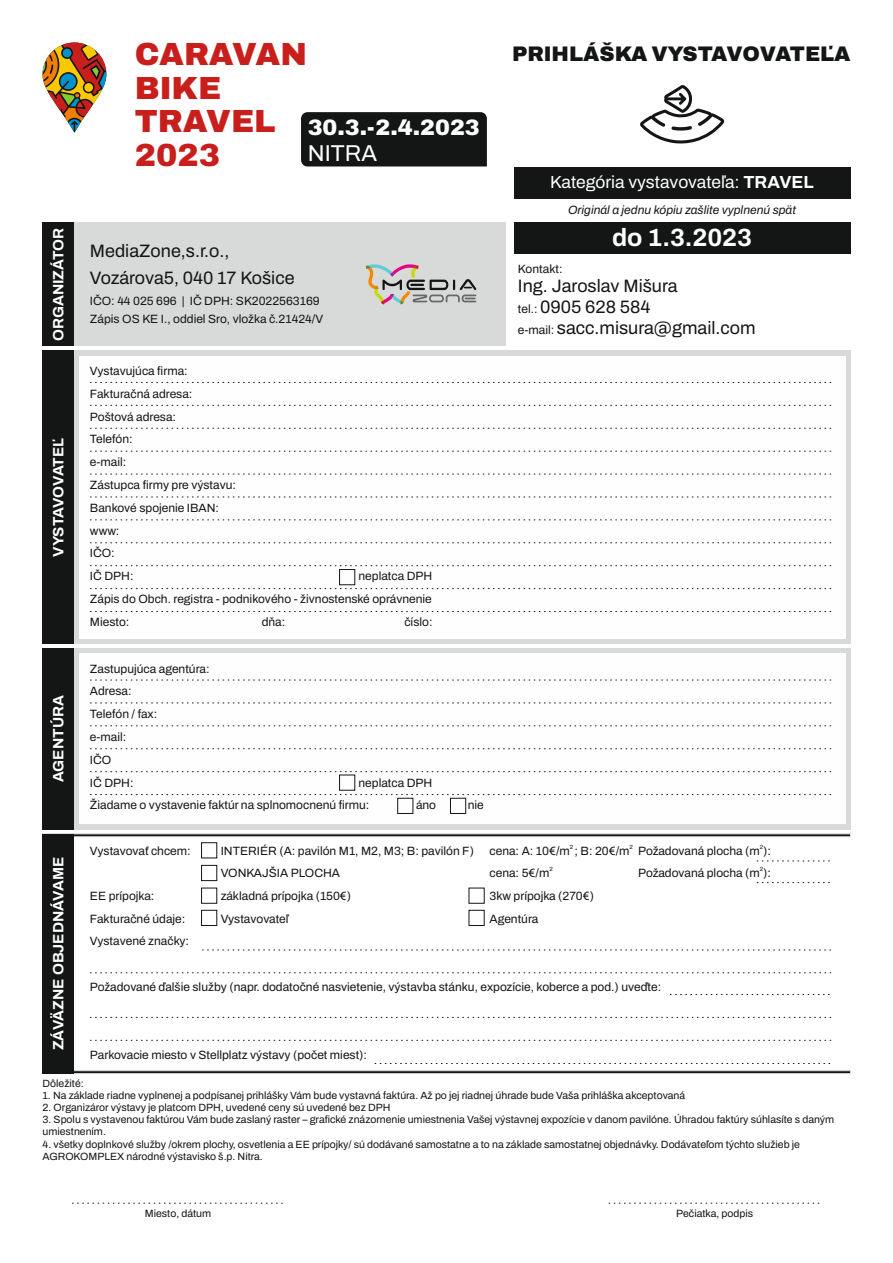
<style>
.page{position:relative;width:893px;height:1263px;background:#fff}
.page>*{position:absolute;margin:0;border:0;box-sizing:border-box;transform-origin:0 0}
.t1{font:900 31.95px/33.8px "Archivo";color:#c81f1d}
.t2{font:700 25.05px "Archivo";color:#fefefe}
.t3{font:22.95px "Archivo";color:#fefefe}
.t4{font:900 22.35px "Archivo";color:#fefefe}
.t5{font:900 21px "Archivo";color:#141515}
.t6{font:18px/20.7px "Archivo";color:#141515}
.t7{font:17.55px "Archivo";color:#fefefe}
.t8{font:700 15px "Archivo";color:#fefefe}
.t9{font:700 15px "Archivo";letter-spacing:-.02em;color:#fefefe}
.t10{font:12px/22.8px "Archivo";color:#141515}
.t11{font:italic 12px "Archivo";color:#141515}
.t12{font:10.5px/12px "Archivo";color:#141515}
.t13{font:6px "Archivo";color:#141515}
.s1{font-weight:700}
.s2{font-size:12px}
</style>
<div class="page">
<div style="left:74px;top:223px;width:431px;height:123px;background:#d8d9d9"></div>
<div style="left:74px;top:351px;width:776px;height:293px;background:#d8d9d9"></div>
<div style="left:79px;top:356px;width:766px;height:283px;background:#fefefe"></div>
<div style="left:514px;top:167px;width:336px;height:32px;background:#141515"></div>
<div style="left:514px;top:223px;width:336px;height:31px;background:#141515"></div>
<svg style="left:640px;top:85px;width:85px;height:59px"></svg>
<div style="left:301px;top:112px;width:186px;height:54px;background:#141515"></div>
<svg style="left:43px;top:43px;width:63px;height:90px"></svg>
<div style="left:43px;top:223px;width:31px;height:123px;background:#141515"></div>
<div style="left:43px;top:351px;width:31px;height:293px;background:#141515"></div>
<svg style="left:366px;top:264px;width:110px;height:41px"></svg>
<svg style="left:90px;top:382px;width:741px;height:1px"></svg>
<svg style="left:90px;top:405px;width:741px;height:1px"></svg>
<svg style="left:90px;top:428px;width:741px;height:1px"></svg>
<svg style="left:90px;top:451px;width:741px;height:1px"></svg>
<svg style="left:90px;top:474px;width:741px;height:1px"></svg>
<svg style="left:90px;top:496px;width:741px;height:1px"></svg>
<svg style="left:90px;top:519px;width:741px;height:1px"></svg>
<svg style="left:90px;top:542px;width:741px;height:1px"></svg>
<svg style="left:90px;top:565px;width:741px;height:1px"></svg>
<svg style="left:90px;top:588px;width:741px;height:1px"></svg>
<svg style="left:90px;top:611px;width:741px;height:1px"></svg>
<div style="left:339px;top:569px;width:16px;height:16px;border:1px solid #141515"></div>
<div style="left:74px;top:648px;width:776px;height:182px;background:#d8d9d9"></div>
<div style="left:79px;top:653px;width:766px;height:171px;background:#fefefe"></div>
<div style="left:43px;top:648px;width:31px;height:182px;background:#141515"></div>
<svg style="left:90px;top:680px;width:741px;height:1px"></svg>
<svg style="left:90px;top:702px;width:741px;height:1px"></svg>
<svg style="left:90px;top:725px;width:741px;height:1px"></svg>
<svg style="left:90px;top:748px;width:741px;height:1px"></svg>
<svg style="left:90px;top:771px;width:741px;height:1px"></svg>
<svg style="left:90px;top:794px;width:741px;height:1px"></svg>
<div style="left:339px;top:774px;width:16px;height:17px;border:1px solid #141515"></div>
<div style="left:397px;top:798px;width:16px;height:16px;border:1px solid #141515"></div>
<div style="left:450px;top:798px;width:16px;height:16px;border:1px solid #141515"></div>
<svg style="left:42px;top:833px;width:809px;height:4px;background:#818282"></svg>
<svg style="left:42px;top:1070px;width:809px;height:4px;background:#7b7c7c"></svg>
<div style="left:43px;top:834px;width:31px;height:239px;background:#141515"></div>
<svg style="left:72px;top:1203px;width:211px;height:1px"></svg>
<svg style="left:609px;top:1203px;width:211px;height:1px"></svg>
<div style="left:201px;top:842px;width:16px;height:16px;border:1px solid #141515"></div>
<div style="left:201px;top:865px;width:16px;height:16px;border:1px solid #141515"></div>
<div style="left:201px;top:888px;width:16px;height:16px;border:1px solid #141515"></div>
<div style="left:469px;top:888px;width:16px;height:16px;border:1px solid #141515"></div>
<div style="left:201px;top:910px;width:16px;height:16px;border:1px solid #141515"></div>
<div style="left:469px;top:910px;width:16px;height:16px;border:1px solid #141515"></div>
<svg style="left:202px;top:949px;width:629px;height:1px"></svg>
<svg style="left:757px;top:860px;width:73px;height:1px"></svg>
<svg style="left:757px;top:882px;width:73px;height:1px"></svg>
<svg style="left:670px;top:994px;width:160px;height:1px"></svg>
<svg style="left:90px;top:1017px;width:741px;height:1px"></svg>
<svg style="left:90px;top:1040px;width:741px;height:1px"></svg>
<svg style="left:375px;top:1063px;width:456px;height:1px"></svg>
<svg style="left:90px;top:972px;width:741px;height:1px"></svg>
<p class="t8" style="left:50px;top:341px;width:114px;rotate:-90deg">ORGANIZÁTOR</p>
<p class="t9" style="left:50px;top:557px;width:120px;rotate:-90deg">VYSTAVOVATEĽ</p>
<p class="t8" style="left:50px;top:782px;width:88px;rotate:-90deg">AGENTÚRA</p>
<p class="t8" style="left:50px;top:1050px;width:195px;rotate:-90deg">ZÁVÄZNE OBJEDNÁVAME</p>
<h1 class="t1" style="left:135px;top:37px;width:174px">CARAVAN<br>BIKE<br>TRAVEL<br>2023</h1>
<h3 class="t5" style="left:512px;top:43px;width:340px">PRIHLÁŠKA VYSTAVOVATEĽA</h3>
<h3 class="t4" style="left:308px;top:115px;width:174px">30.3.-2.4.2023</h3>
<h3 class="t3" style="left:308px;top:140px;width:71px">NITRA</h3>
<h3 class="t6" style="left:90px;top:237px;width:206px;line-height:27.5px">MediaZone,s.r.o.,<br>Vozárova5, 040 17 Košice</h3>
<p class="t10" style="left:90px;top:292px;width:235px;line-height:18.3px">IČO: 44 025 696 | IČ DPH: SK2022563169<br>Zápis OS KE I., oddiel Sro, vložka č.21424/V</p>
<p class="t10" style="left:90px;top:360px;width:343px">Vystavujúca firma:<br>Fakturačná adresa:<br>Poštová adresa:<br>Telefón:<br>e-mail:<br>Zástupca firmy pre výstavu:<br>Bankové spojenie IBAN:<br>www:<br>IČO:<br>IČ DPH:<br>Zápis do Obch. registra - podnikového - živnostenské oprávnenie<br>Miesto:</p>
<p class="t10" style="left:359px;top:565px;width:75px">neplatca DPH</p>
<p class="t10" style="left:262px;top:610px;width:25px">dňa:</p>
<p class="t10" style="left:404px;top:610px;width:30px">číslo:</p>
<p class="t10" style="left:90px;top:657px;width:281px">Zastupujúca agentúra:<br>Adresa:<br>Telefón / fax:<br>e-mail:<br>IČO<br>IČ DPH:<br>Žiadame o vystavenie faktúr na splnomocnenú firmu:</p>
<p class="t10" style="left:416px;top:771px;width:22px;text-indent:-57px">neplatca DPH áno</p>
<p class="t10" style="left:468px;top:794px;width:18px">nie</p>
<h3 class="t7" style="left:550px;top:172px;width:265px">Kategória vystavovateľa: <span class="s1">TRAVEL</span></h3>
<p class="t11" style="left:568px;top:204px;width:229px">Originál a jednu kópiu zašlite vyplnenú spät</p>
<h2 class="t2" style="left:612px;top:224px;width:142px">do 1.3.2023</h2>
<p class="t10" style="left:518px;top:258px;width:46px">Kontakt:</p>
<h3 class="t6" style="left:518px;top:276px;width:239px">Ing. Jaroslav Mišura<br><span class="s2">tel.:</span> 0905 628 584<br><span class="s2">e-mail:</span> sacc.misura@gmail.com</h3>
<p class="t10" style="left:90px;top:839px;width:102px">Vystavovať chcem:</p>
<p class="t10" style="left:221px;top:839px;width:255px">INTERIÉR (A: pavilón M1, M2, M3; B: pavilón F)</p>
<p class="t10" style="left:490px;top:839px;width:283px">cena: A: 10€/m ; B: 20€/m Požadovaná plocha (m ):</p>
<p class="t13" style="left:549px;top:866px;width:5px">2</p>
<p class="t13" style="left:760px;top:866px;width:5px">2</p>
<p class="t13" style="left:570px;top:843px;width:5px">2</p>
<p class="t13" style="left:630px;top:843px;width:5px">2</p>
<p class="t13" style="left:760px;top:843px;width:5px">2</p>
<p class="t10" style="left:221px;top:862px;width:121px">VONKAJŠIA PLOCHA</p>
<p class="t10" style="left:490px;top:862px;width:61px">cena: 5€/m</p>
<p class="t10" style="left:638px;top:862px;width:134px">Požadovaná plocha (m ):</p>
<p class="t10" style="left:90px;top:884px;width:66px">EE prípojka:</p>
<p class="t10" style="left:221px;top:884px;width:132px">základná prípojka (150€)</p>
<p class="t10" style="left:490px;top:884px;width:106px">3kw prípojka (270€)</p>
<p class="t10" style="left:90px;top:907px;width:97px">Fakturačné údaje:</p>
<p class="t10" style="left:221px;top:907px;width:69px">Vystavovateľ</p>
<p class="t10" style="left:490px;top:907px;width:50px">Agentúra</p>
<p class="t10" style="left:90px;top:930px;width:101px">Vystavené značky:</p>
<p class="t10" style="left:90px;top:975px;width:573px">Požadované ďalšie služby (napr. dodatočné nasvietenie, výstavba stánku, expozície, koberce a pod.) uveďte:</p>
<p class="t10" style="left:90px;top:1043px;width:279px">Parkovacie miesto v Stellplatz výstavy (počet miest):</p>
<p class="t12" style="left:43px;top:1078px;width:43px">Dôležité:</p>
<p class="t12" style="left:43px;top:1090px;width:644px">1. Na základe riadne vyplnenej a podpísanej prihlášky Vám bude vystavná faktúra. Až po jej riadnej úhrade bude Vaša prihláška akceptovaná</p>
<p class="t12" style="left:43px;top:1102px;width:350px">2. Organizáror výstavy je platcom DPH, uvedené ceny sú uvedené bez DPH</p>
<p class="t12" style="left:43px;top:1114px;width:793px">3. Spolu s vystavenou faktúrou Vám bude zaslaný raster – grafické znázornenie umiestnenia Vašej výstavnej expozície v danom pavilóne. Úhradou faktúry súhlasíte s daným umiestnením.</p>
<p class="t12" style="left:43px;top:1138px;width:759px">4. všetky doplnkové služby /okrem plochy, osvetlenia a EE prípojky/ sú dodávané samostatne a to na základe samostatnej objednávky. Dodávateľom týchto služieb je<br>AGROKOMPLEX národné výstavisko š.p. Nitra.</p>
<p class="t12" style="left:145px;top:1208px;width:68px">Miesto, dátum</p>
<p class="t12" style="left:676px;top:1208px;width:78px">Pečiatka, podpis</p>
</div>
